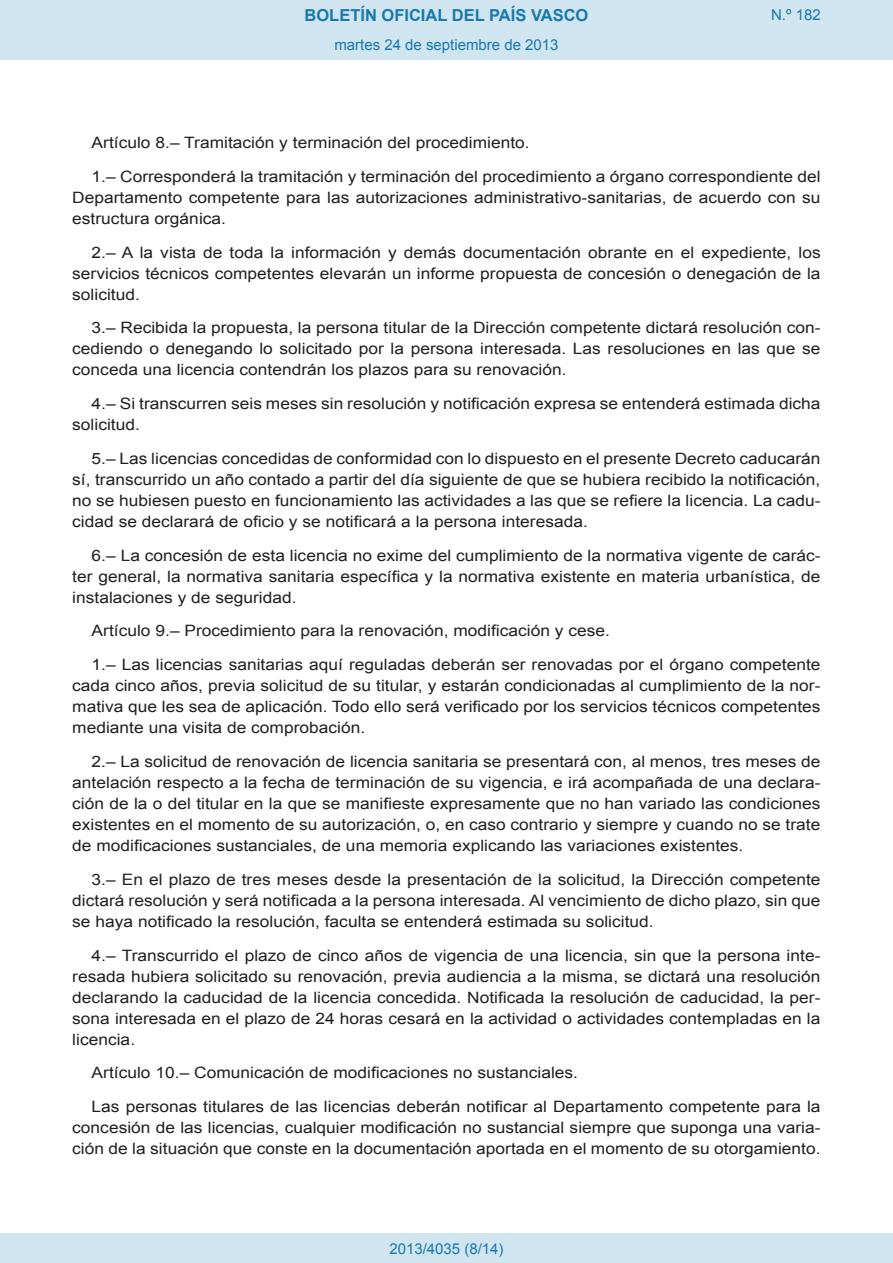
<style>
.page{position:relative;width:893px;height:1263px;background:#fff}
.page>*{position:absolute;margin:0;border:0;box-sizing:border-box;transform-origin:0 0}
.t1{font:700 16.5px "Arial";color:#1879ad}
.BOPVDetalle{font:15.6px/21px "Arial";color:#231f20;text-align:justify;scale:1.11 1}
.Paginacion_Centro{font:15px "Arial";color:#1879ad}
</style>
<div class="page">
<div style="left:0;top:0;width:893px;height:60px;background:#d0e5f0"></div>
<div style="left:0;top:1233px;width:893px;height:30px;background:#d0e5f0"></div>
<p class="t1" style="left:305px;top:4px;width:285px">BOLETÍN OFICIAL DEL PAÍS VASCO</p>
<p class="Paginacion_Centro" style="left:334px;top:35px;width:226px">martes 24 de septiembre de 2013</p>
<p class="Paginacion_Centro" style="left:771px;top:5px;width:51px">N.º 182</p>
<p class="BOPVDetalle" style="left:92px;top:132px;width:396px">Artículo 8.– Tramitación y terminación del procedimiento.</p>
<p class="BOPVDetalle" style="left:72px;top:166px;width:676px;text-indent:19px">1.– Corresponderá la tramitación y terminación del procedimiento a órgano correspondiente del Departamento competente para las autorizaciones administrativo-sanitarias, de acuerdo con su estructura orgánica.</p>
<p class="BOPVDetalle" style="left:72px;top:242px;width:676px;text-indent:19px">2.– A la vista de toda la información y demás documentación obrante en el expediente, los servicios técnicos competentes elevarán un informe propuesta de concesión o denegación de la solicitud.</p>
<p class="BOPVDetalle" style="left:72px;top:318px;width:676px;text-indent:19px">3.– Recibida la propuesta, la persona titular de la Dirección competente dictará resolución con&shy;cediendo o denegando lo solicitado por la persona interesada. Las resoluciones en las que se conceda una licencia contendrán los plazos para su renovación.</p>
<p class="BOPVDetalle" style="left:72px;top:393px;width:676px;text-indent:19px">4.– Si transcurren seis meses sin resolución y notificación expresa se entenderá estimada dicha solicitud.</p>
<p class="BOPVDetalle" style="left:72px;top:448px;width:676px;text-indent:19px">5.– Las licencias concedidas de conformidad con lo dispuesto en el presente Decreto caducarán sí, transcurrido un año contado a partir del día siguiente de que se hubiera recibido la notificación, no se hubiesen puesto en funcionamiento las actividades a las que se refiere la licencia. La cadu&shy;cidad se declarará de oficio y se notificará a la persona interesada.</p>
<p class="BOPVDetalle" style="left:72px;top:545px;width:676px;text-indent:19px">6.– La concesión de esta licencia no exime del cumplimiento de la normativa vigente de carác&shy;ter general, la normativa sanitaria específica y la normativa existente en materia urbanística, de instalaciones y de seguridad.</p>
<p class="BOPVDetalle" style="left:92px;top:621px;width:468px">Artículo 9.– Procedimiento para la renovación, modificación y cese.</p>
<p class="BOPVDetalle" style="left:72px;top:654px;width:676px;text-indent:19px">1.– Las licencias sanitarias aquí reguladas deberán ser renovadas por el órgano competente cada cinco años, previa solicitud de su titular, y estarán condicionadas al cumplimiento de la nor&shy;mativa que les sea de aplicación. Todo ello será verificado por los servicios técnicos competentes mediante una visita de comprobación.</p>
<p class="BOPVDetalle" style="left:72px;top:751px;width:676px;text-indent:19px">2.– La solicitud de renovación de licencia sanitaria se presentará con, al menos, tres meses de antelación respecto a la fecha de terminación de su vigencia, e irá acompañada de una declara&shy;ción de la o del titular en la que se manifieste expresamente que no han variado las condiciones existentes en el momento de su autorización, o, en caso contrario y siempre y cuando no se trate de modificaciones sustanciales, de una memoria explicando las variaciones existentes.</p>
<p class="BOPVDetalle" style="left:72px;top:869px;width:676px;text-indent:19px">3.– En el plazo de tres meses desde la presentación de la solicitud, la Dirección competente dictará resolución y será notificada a la persona interesada. Al vencimiento de dicho plazo, sin que se haya notificado la resolución, faculta se entenderá estimada su solicitud.</p>
<p class="BOPVDetalle" style="left:72px;top:945px;width:676px;text-indent:19px">4.– Transcurrido el plazo de cinco años de vigencia de una licencia, sin que la persona inte&shy;resada hubiera solicitado su renovación, previa audiencia a la misma, se dictará una resolución declarando la caducidad de la licencia concedida. Notificada la resolución de caducidad, la per&shy;sona interesada en el plazo de 24 horas cesará en la actividad o actividades contempladas en la licencia.</p>
<p class="BOPVDetalle" style="left:92px;top:1062px;width:440px">Artículo 10.– Comunicación de modificaciones no sustanciales.</p>
<p class="BOPVDetalle" style="left:72px;top:1096px;width:676px;text-indent:19px">Las personas titulares de las licencias deberán notificar al Departamento competente para la concesión de las licencias, cualquier modificación no sustancial siempre que suponga una varia&shy;ción de la situación que conste en la documentación aportada en el momento de su otorgamiento.</p>
<p class="Paginacion_Centro" style="left:389px;top:1238px;width:116px">2013/4035 (8/14)</p>
</div>
